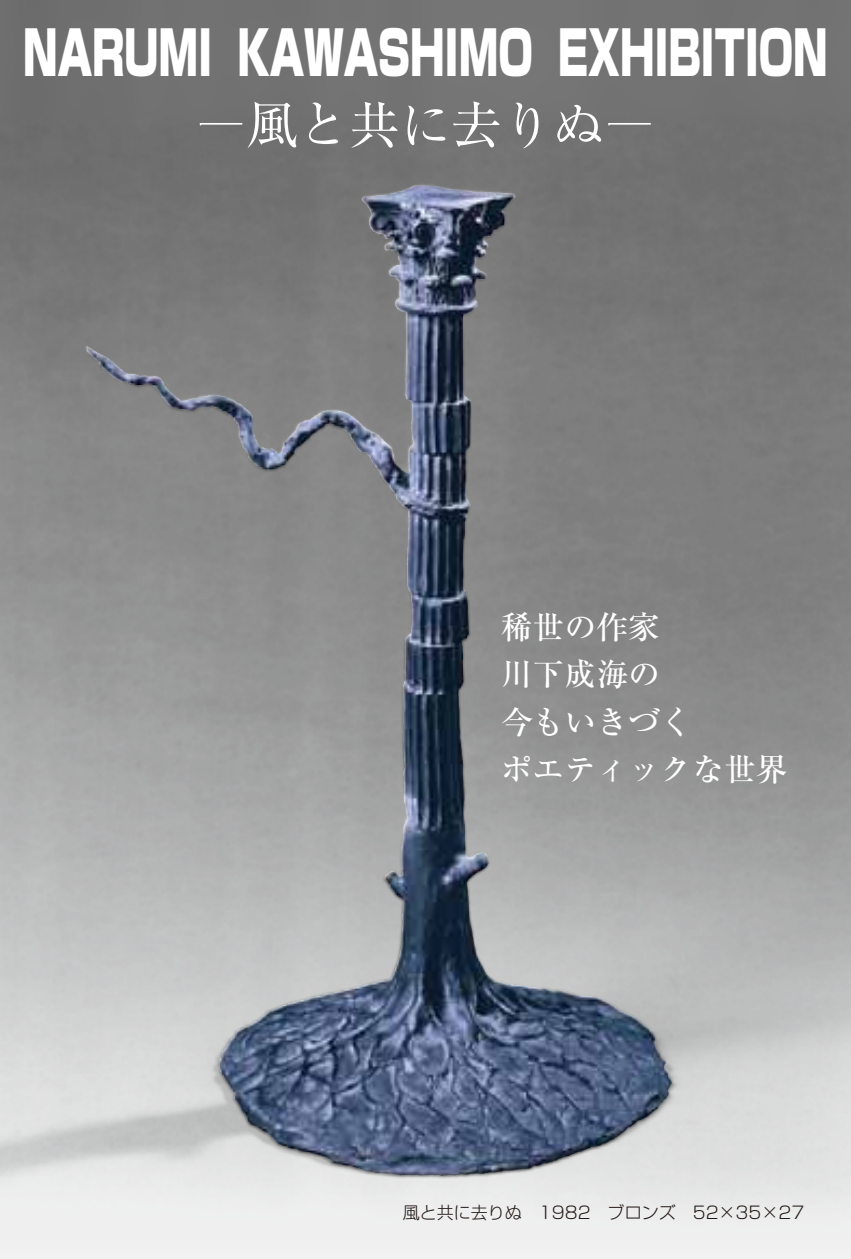
<style>
.page{position:relative;width:851px;height:1259px;background:#fff}
.page>*{position:absolute;margin:0;border:0;box-sizing:border-box;transform-origin:0 0}
.t1{font:900 60.6px "Shin Go Pro";letter-spacing:-.02em;color:#fff;scale:.67 1}
.t2{font:51px "Ryumin Pro";color:#fff}
.t3{font:500 31.8px/47.4px "Ryumin Pro";color:#fff}
.t4{font:300 17.1px "Shin Go Pro";color:#221815}
.s1{font-family:"Koz Go Pro";font-weight:200}
</style>
<div class="page">
<img style="left:0;top:0;width:850px;height:1259px">
<img style="left:362px;top:185px;width:63px;height:219px">
<h1 class="t1" style="left:23px;top:5px;width:1202px">NARUMI KAWASHIMO EXHIBITION</h1>
<h2 class="t2" style="left:196px;top:85px;width:461px"><span class="s1">ー</span>風と共に去りぬ<span class="s1">ー</span></h2>
<p class="t3" style="left:500px;top:601px;width:289px">稀世の作家<br>川下成海の<br>今もいきづく<br>ポエティックな世界</p>
<p class="t4" style="left:403px;top:1198px;width:274px">風と共に去りぬ　1982　ブロンズ</p>
<p class="t4" style="left:692px;top:1198px;width:113px">52×35×27</p>
</div>
